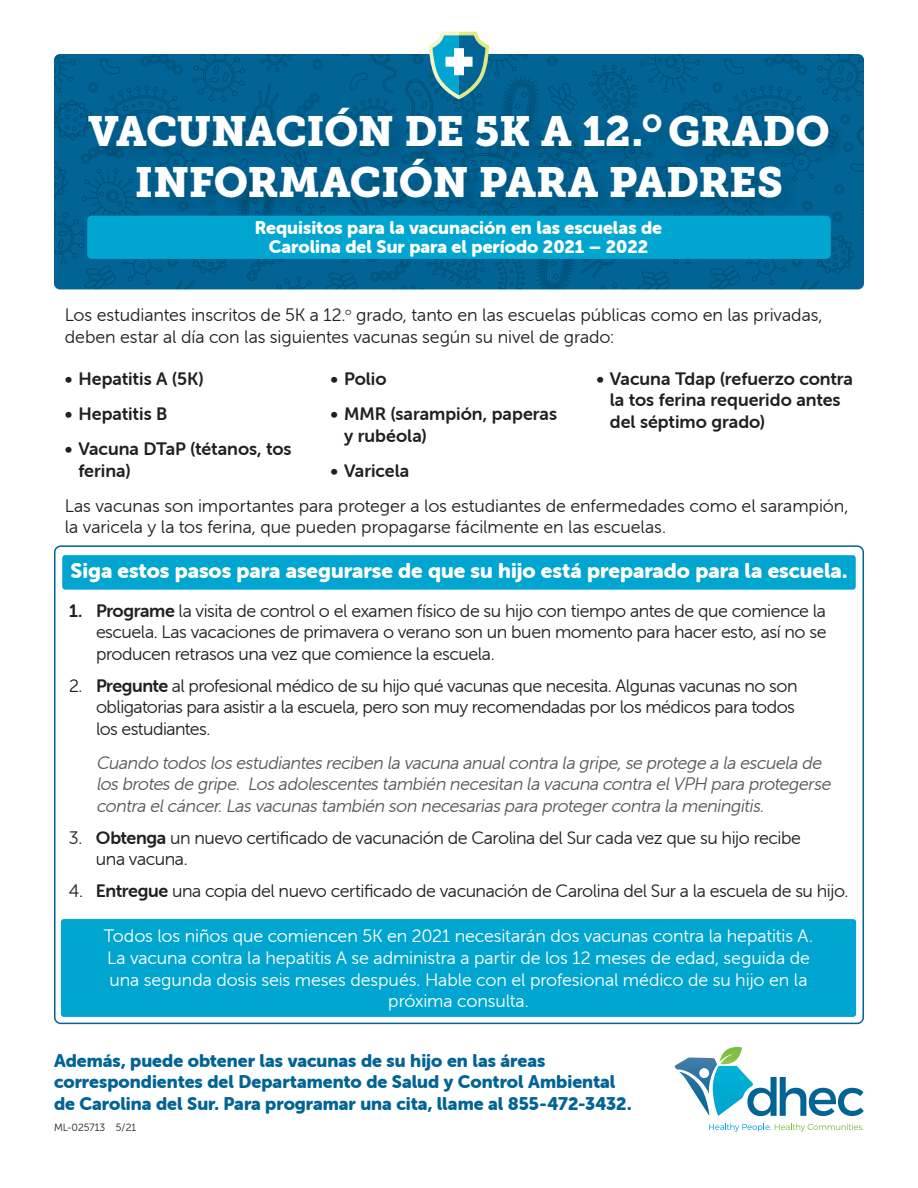
<style>
.page{position:relative;width:918px;height:1188px;background:#fff}
.page>*{position:absolute;margin:0;border:0;box-sizing:border-box;transform-origin:0 0}
.t1{font:42px/50.4px "Museo Slab 900";letter-spacing:-.01em;color:#fff;text-align:center}
.t2{font:21px "Museo Sans Rounded 900";color:#fff}
.t3{font:18px/21.6px "Museo Sans Rounded 300";letter-spacing:-.02em;color:#231f20}
.t4{font:italic 18px/21.6px "Museo Sans Rounded 300";color:#57585a}
.t5{font:18px/21.6px "Museo Sans Rounded 300";letter-spacing:-.005em;color:#fff;text-align:center}
.t6{font:18px/21.6px "Museo Sans Rounded 700";color:#231f20}
.t7{font:18px/21.6px "Museo Sans Rounded 900";color:#016495}
.t8{font:18px/19.5px "Museo Sans Rounded 900";color:#fff;text-align:center}
.t9{font:10.5px "Museo Sans Rounded 300";color:#231f20}
.s1{font-family:"Museo Sans Rounded 700"}
</style>
<div class="page">
<div style="left:62px;top:555px;width:794px;height:35px;background:#00a6cf;border-radius:3px"></div>
<div style="left:61px;top:919px;width:795px;height:98px;background:#00a6cf;border-radius:3px"></div>
<svg style="left:675px;top:1047px;width:189px;height:69px"></svg>
<svg style="left:709px;top:1124px;width:155px;height:8px"></svg>
<svg style="left:54px;top:32px;width:810px;height:258px;background:#2489b0"></svg>
<div style="left:90px;top:110px;width:756px;height:105px;background:#000;opacity:.11"></div>
<h1 class="t1" style="left:88px;top:107px;width:743px">VACUNACIÓN DE 5K A 12.<sup>O</sup> GRADO<br>INFORMACIÓN PARA PADRES</h1>
<p class="t8" style="left:255px;top:218px;width:409px">Requisitos para la vacunación en las escuelas de<br>Carolina del Sur para el período 2021 – 2022</p>
<p class="t3" style="left:65px;top:305px;width:759px">Los estudiantes inscritos de 5K a 12.<sup>o</sup> grado, tanto en las escuelas públicas como en las privadas, deben estar al día con las siguientes vacunas según su nivel de grado:</p>
<p class="t6" style="left:65px;top:368px;width:140px">• Hepatitis A (5K)</p>
<p class="t6" style="left:65px;top:403px;width:104px">• Hepatitis B</p>
<p class="t6" style="left:78px;top:438px;width:215px;text-indent:-14px">• Vacuna DTaP (tétanos, tos ferina)</p>
<p class="t6" style="left:610px;top:368px;width:245px;text-indent:-14px">• Vacuna Tdap (refuerzo contra la tos ferina requerido antes del séptimo grado)</p>
<p class="t6" style="left:331px;top:368px;width:58px">• Polio</p>
<p class="t6" style="left:344px;top:403px;width:214px;text-indent:-14px">• MMR (sarampión, paperas y rubéola)</p>
<p class="t6" style="left:331px;top:460px;width:80px">• Varicela</p>
<p class="t3" style="left:65px;top:495px;width:785px">Las vacunas son importantes para proteger a los estudiantes de enfermedades como el sarampión, la varicela y la tos ferina, que pueden propagarse fácilmente en las escuelas.</p>
<p class="t2" style="left:71px;top:558px;width:778px">Siga estos pasos para asegurarse de que su hijo está preparado para la escuela.</p>
<p class="t3" style="left:96px;top:600px;width:732px;text-align:justify;text-indent:-27px"><span class="s1">1. Programe</span> la visita de control o el examen físico de su hijo con tiempo antes de que comience la escuela. Las vacaciones de primavera o verano son un buen momento para hacer esto, así no se producen retrasos una vez que comience la escuela.</p>
<p class="t3" style="left:96px;top:675px;width:703px;text-indent:-27px">2. <span class="s1">Pregunte</span> al profesional médico de su hijo qué vacunas que necesita. Algunas vacunas no son obligatorias para asistir a la escuela, pero son muy recomendadas por los médicos para todos los estudiantes.</p>
<p class="t4" style="left:96px;top:752px;width:739px">Cuando todos los estudiantes reciben la vacuna anualcontra la gripe,se protege a la escuela de los brotes de gripe. Los adolescentes también necesitan la vacuna contra elVPH para protegerse contra elcáncer.Las vacunas también son necesarias para protegercontra la meningitis.</p>
<p class="t3" style="left:96px;top:827px;width:707px;text-indent:-27px">3. <span class="s1">Obtenga</span> un nuevo certificado de vacunación de Carolina del Sur cada vez que su hijo recibe una vacuna.</p>
<p class="t3" style="left:69px;top:880px;width:781px">4. <span class="s1">Entregue</span> una copia del nuevo certificado de vacunación de Carolina del Sur a la escuela de su hijo.</p>
<p class="t5" style="left:104px;top:926px;width:711px">Todos los niños que comiencen 5K en 2021 necesitarán dos vacunas contra la hepatitis A.<br>La vacuna contra la hepatitis A se administra a partir de los 12 meses de edad, seguida de una segunda dosis seis meses después. Hable con el profesional médico de su hijo en la próxima consulta.</p>
<p class="t7" style="left:54px;top:1050px;width:579px">Además, puede obtener las vacunas de su hijo en las áreas correspondientes del Departamento de Salud y Control Ambiental de Carolina del Sur. Para programar una cita, llame al 855-472-3432.</p>
<p class="t9" style="left:54px;top:1122px;width:84px">ML-025713 5/21</p>
</div>
